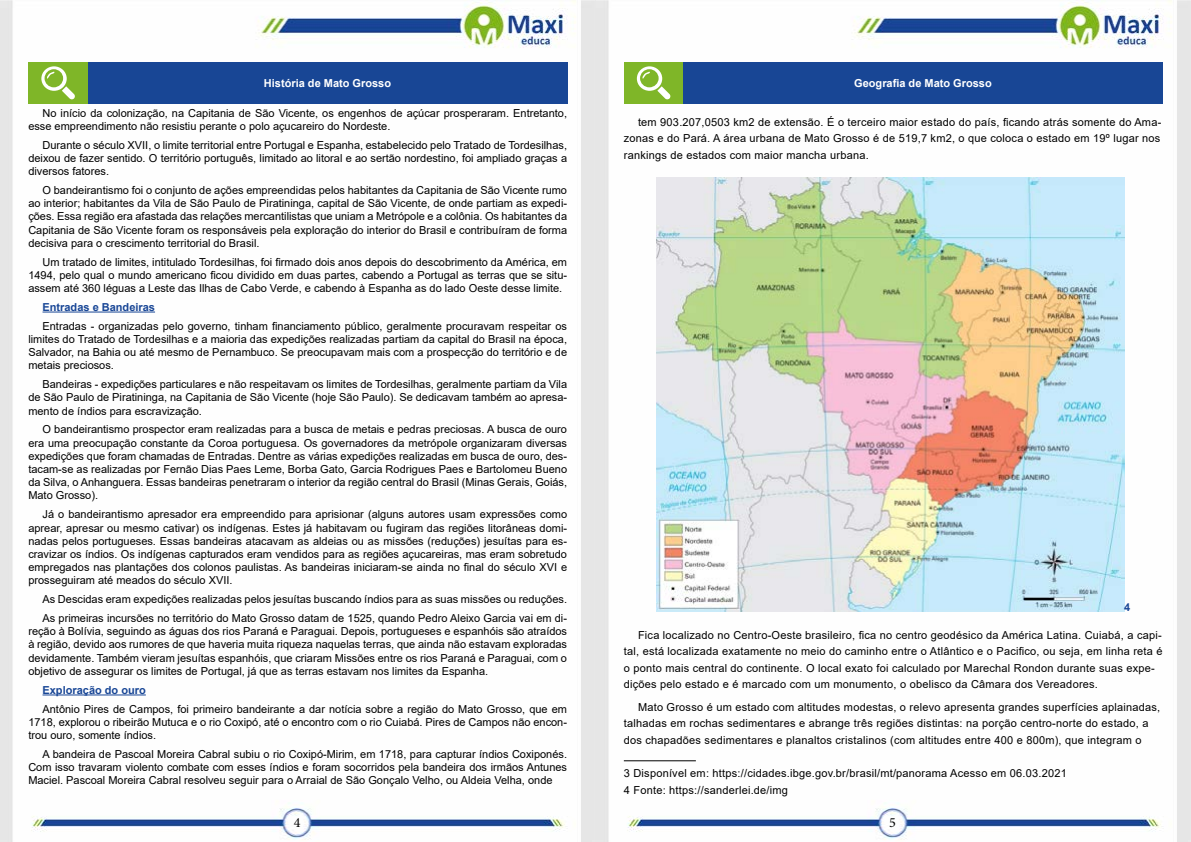
<style>
.page{position:relative;width:1191px;height:842px;background:#fff}
.page>*{position:absolute;margin:0;border:0;box-sizing:border-box;transform-origin:0 0}
.t1{font:14px "Minion Pro";color:#000}
.t2{font:11px/13.2px "Arial";color:#000;text-align:justify}
.t3{font:11px/16.5px "Arial";letter-spacing:.02em;color:#000}
.t4{font:700 11px "Arial";color:#fff}
.t5{font:700 11px "Arial";color:#184696}
</style>
<div class="page">
<img style="left:0;top:0;width:1191px;height:842px">
<hr style="left:43px;top:312px;width:112px;height:1px;background:#184696">
<hr style="left:43px;top:695px;width:103px;height:1px;background:#184696">
<div style="left:28px;top:62px;width:60px;height:41px;background:#7fb628"></div>
<div style="left:88px;top:62px;width:479px;height:41px;background:#184695"></div>
<svg style="left:41px;top:66px;width:34px;height:34px"></svg>
<div style="left:624px;top:62px;width:59px;height:41px;background:#7fb628"></div>
<div style="left:683px;top:62px;width:479px;height:41px;background:#184695"></div>
<svg style="left:637px;top:66px;width:33px;height:34px"></svg>
<img style="left:656px;top:178px;width:468px;height:433px">
<hr style="left:624px;top:760px;width:72px;height:1px;background:#000">
<p class="t4" style="left:264px;top:75px;width:129px">História de Mato Grosso</p>
<p class="t2" style="left:28px;top:106px;width:540px;text-indent:14px">No início da colonização, na Capitania de São Vicente, os engenhos de açúcar prosperaram. Entretanto, esse empreendimento não resistiu perante o polo açucareiro do Nordeste.</p>
<p class="t2" style="left:28px;top:138px;width:540px;text-indent:14px">Durante o século XVII, o limite territorial entre Portugal e Espanha, estabelecido pelo Tratado de Tordesilhas, deixou de fazer sentido. O território português, limitado ao litoral e ao sertão nordestino, foi ampliado graças a diversos fatores.</p>
<p class="t2" style="left:28px;top:183px;width:540px;text-indent:14px">O bandeirantismo foi o conjunto de ações empreendidas pelos habitantes da Capitania de São Vicente rumo ao interior; habitantes da Vila de São Paulo de Piratininga, capital de São Vicente, de onde partiam as expedi&shy;ções. Essa região era afastada das relações mercantilistas que uniam a Metrópole e a colônia. Os habitantes da Capitania de São Vicente foram os responsáveis pela exploração do interior do Brasil e contribuíram de forma decisiva para o crescimento territorial do Brasil.</p>
<p class="t2" style="left:28px;top:255px;width:540px;text-indent:14px">Um tratado de limites, intitulado Tordesilhas, foi firmado dois anos depois do descobrimento da América, em 1494, pelo qual o mundo americano ficou dividido em duas partes, cabendo a Portugal as terras que se situ&shy;assem até 360 léguas a Leste das Ilhas de Cabo Verde, e cabendo à Espanha as do lado Oeste desse limite.</p>
<p class="t5" style="left:43px;top:299px;width:114px">Entradas e Bandeiras</p>
<p class="t2" style="left:28px;top:319px;width:540px;text-indent:14px">Entradas - organizadas pelo governo, tinham financiamento público, geralmente procuravam respeitar os limites do Tratado de Tordesilhas e a maioria das expedições realizadas partiam da capital do Brasil na época, Salvador, na Bahia ou até mesmo de Pernambuco. Se preocupavam mais com a prospecção do território e de metais preciosos.</p>
<p class="t2" style="left:28px;top:378px;width:540px;text-indent:14px">Bandeiras - expedições particulares e não respeitavam os limites de Tordesilhas, geralmente partiam da Vila de São Paulo de Piratininga, na Capitania de São Vicente (hoje São Paulo). Se dedicavam também ao apresa&shy;mento de índios para escravização.</p>
<p class="t2" style="left:28px;top:423px;width:540px;text-indent:14px">O bandeirantismo prospector eram realizadas para a busca de metais e pedras preciosas. A busca de ouro era uma preocupação constante da Coroa portuguesa. Os governadores da metrópole organizaram diversas expedições que foram chamadas de Entradas. Dentre as várias expedições realizadas em busca de ouro, des&shy;tacam-se as realizadas por Fernão Dias Paes Leme, Borba Gato, Garcia Rodrigues Paes e Bartolomeu Bueno da Silva, o Anhanguera. Essas bandeiras penetraram o interior da região central do Brasil (Minas Gerais, Goiás, Mato Grosso).</p>
<p class="t2" style="left:28px;top:508px;width:540px;text-indent:14px">Já o bandeirantismo apresador era empreendido para aprisionar (alguns autores usam expressões como aprear, apresar ou mesmo cativar) os indígenas. Estes já habitavam ou fugiram das regiões litorâneas domi&shy;nadas pelos portugueses. Essas bandeiras atacavam as aldeias ou as missões (reduções) jesuítas para es&shy;cravizar os índios. Os indígenas capturados eram vendidos para as regiões açucareiras, mas eram sobretudo empregados nas plantações dos colonos paulistas. As bandeiras iniciaram-se ainda no final do século XVI e prosseguiram até meados do século XVII.</p>
<p class="t2" style="left:43px;top:590px;width:526px;line-height:18.9px">As Descidas eram expedições realizadas pelos jesuítas buscando índios para as suas missões ou reduções.<br>As primeiras incursões no território do Mato Grosso datam de 1525, quando Pedro Aleixo Garcia vai em di-</p>
<p class="t2" style="left:28px;top:625px;width:540px">reção à Bolívia, seguindo as águas dos rios Paraná e Paraguai. Depois, portugueses e espanhóis são atraídos à região, devido aos rumores de que haveria muita riqueza naquelas terras, que ainda não estavam exploradas devidamente. Também vieram jesuítas espanhóis, que criaram Missões entre os rios Paraná e Paraguai, com o objetivo de assegurar os limites de Portugal, já que as terras estavam nos limites da Espanha.</p>
<p class="t5" style="left:43px;top:682px;width:105px">Exploração do ouro</p>
<p class="t2" style="left:28px;top:702px;width:540px;text-indent:14px">Antônio Pires de Campos, foi primeiro bandeirante a dar notícia sobre a região do Mato Grosso, que em 1718, explorou o ribeirão Mutuca e o rio Coxipó, até o encontro com o rio Cuiabá. Pires de Campos não encon&shy;trou ouro, somente índios.</p>
<p class="t2" style="left:28px;top:747px;width:540px;text-indent:14px">A bandeira de Pascoal Moreira Cabral subiu o rio Coxipó-Mirim, em 1718, para capturar índios Coxiponés.<br>Com isso travaram violento combate com esses índios e foram socorridos pela bandeira dos irmãos Antunes Maciel. Pascoal Moreira Cabral resolveu seguir para o Arraial de São Gonçalo Velho, ou Aldeia Velha, onde</p>
<p class="t4" style="left:854px;top:75px;width:139px">Geografia de Mato Grosso</p>
<p class="t2" style="left:624px;top:113px;width:539px;line-height:16.5px;text-indent:14px">tem 903.207,0503 km2 de extensão. É o terceiro maior estado do país, ficando atrás somente do Ama&shy;zonas e do Pará. A área urbana de Mato Grosso é de 519,7 km2, o que coloca o estado em 19º lugar nos rankings de estados com maior mancha urbana.</p>
<p class="t5" style="left:1124px;top:599px;width:8px">4</p>
<p class="t3" style="left:624px;top:627px;width:540px;text-indent:14px">Fica localizado no Centro-Oeste brasileiro, fica no centro geodésico da América Latina. Cuiabá, a capi&shy;tal, está localizada exatamente no meio do caminho entre o Atlântico e o Pacifico, ou seja, em linha reta é o ponto mais central do continente. O local exato foi calculado por Marechal Rondon durante suas expe&shy;dições pelo estado e é marcado com um monumento, o obelisco da Câmara dos Vereadores.</p>
<p class="t3" style="left:624px;top:698px;width:538px;text-indent:14px">Mato Grosso é um estado com altitudes modestas, o relevo apresenta grandes superfícies aplainadas, talhadas em rochas sedimentares e abrange três regiões distintas: na porção centro-norte do estado, a dos chapadões sedimentares e planaltos cristalinos (com altitudes entre 400 e 800m), que integram o</p>
<p class="t3" style="left:624px;top:765px;width:444px">3 Disponível em: https://cidades.ibge.gov.br/brasil/mt/panorama Acesso em 06.03.2021<br>4 Fonte: https://sanderlei.de/img</p>
<p class="t1" style="left:294px;top:813px;width:8px">4</p>
<p class="t1" style="left:889px;top:813px;width:8px">5</p>
</div>
